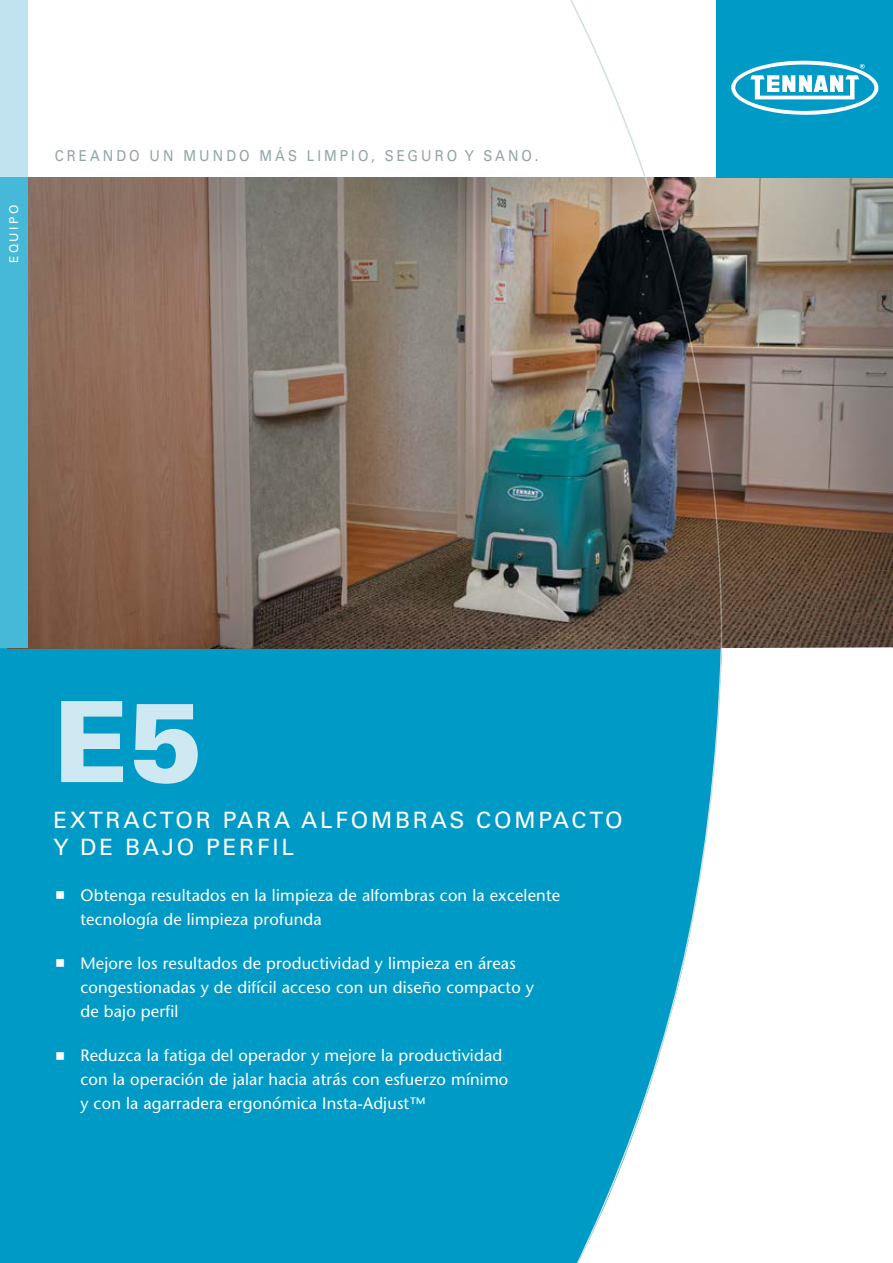
<style>
.page{position:relative;width:893px;height:1263px;background:#fff}
.page>*{position:absolute;margin:0;border:0;box-sizing:border-box;transform-origin:0 0}
.t1{font:900 112.5px "Univers";color:#cfe9f2}
.t2{font:22.5px/27px "Univers";letter-spacing:.125em;color:#fff}
.t3{font:16.5px/24px "Stone Sans";letter-spacing:.01em;color:#fff}
.t4{font:15px "Univers";letter-spacing:.225em;color:#91a5a5;scale:.9 1}
.t5{font:12px "Univers";letter-spacing:.225em;color:#fff}
</style>
<div class="page">
<div style="left:0;top:648px;width:569px;height:615px;background:#009ac7"></div>
<img style="left:27px;top:177px;width:866px;height:471px">
<div style="left:716px;top:0;width:177px;height:177px;background:#009ac7"></div>
<svg style="left:731px;top:60px;width:148px;height:55px"></svg>
<div style="left:0;top:0;width:27px;height:177px;background:#c1e2ef"></div>
<div style="left:0;top:177px;width:27px;height:471px;background:#46b9d9"></div>
<img style="left:561px;top:0;width:162px;height:649px">
<svg style="left:569px;top:646px;width:154px;height:617px"></svg>
<svg style="left:56px;top:891px;width:8px;height:8px"></svg>
<svg style="left:56px;top:959px;width:8px;height:8px"></svg>
<svg style="left:56px;top:1052px;width:8px;height:7px"></svg>
<p class="t5" style="left:7px;top:263px;width:61px;rotate:-90deg">EQUIPO</p>
<p class="t4" style="left:55px;top:147px;width:539px">CREANDO UN MUNDO MÁS LIMPIO, SEGURO Y SANO.</p>
<h1 class="t1" style="left:53px;top:671px;width:152px">E5</h1>
<h2 class="t2" style="left:53px;top:806px;width:571px">EXTRACTOR PARA ALFOMBRAS COMPACTO<br>Y DE BAJO PERFIL</h2>
<p class="t3" style="left:80px;top:883px;width:481px">Obtenga resultados en la limpieza de alfombras con la excelente tecnología de limpieza profunda</p>
<p class="t3" style="left:80px;top:951px;width:455px">Mejore los resultados de productividad y limpieza en áreas congestionadas y de difícil acceso con un diseño compacto y de bajo perfil</p>
<p class="t3" style="left:80px;top:1043px;width:429px">Reduzca la fatiga del operador y mejore la productividad con la operación de jalar hacia atrás con esfuerzo mínimo y con la agarradera ergonómica Insta-Adjust™</p>
</div>
